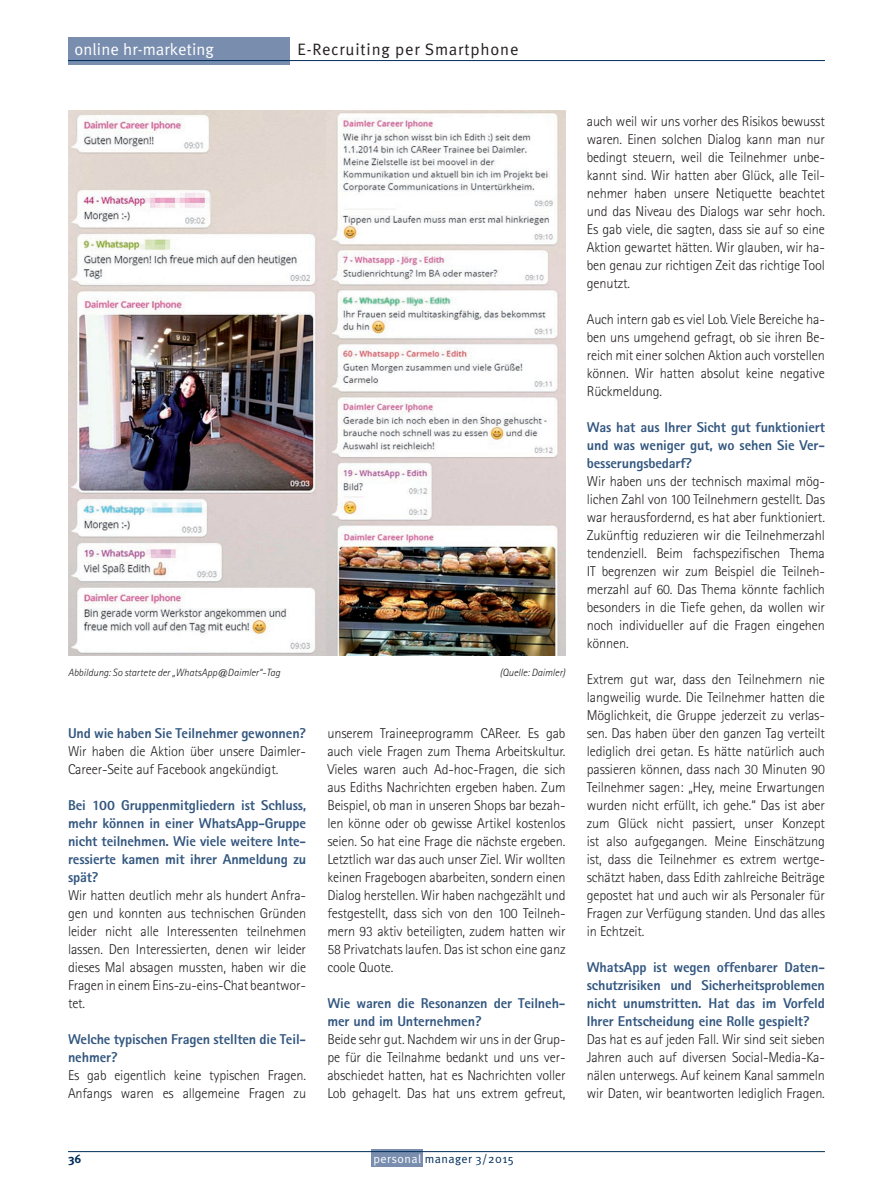
<style>
.page{position:relative;width:893px;height:1191px;background:#fff}
.page>*{position:absolute;margin:0;border:0;box-sizing:border-box;transform-origin:0 0}
.Seite_Thema{font:16.5px "Meta Normal";letter-spacing:.05em;color:#231f20}
.Seite_Thema_Balken{font:16.5px "Meta Normal";letter-spacing:.01em;color:#fff}
.Body{font:300 14.25px/18px "Rotis Sans Serif";letter-spacing:-.01em;color:#231f20;text-align:justify}
.Body-2{font:800 14.25px/18px "Rotis Sans Serif";letter-spacing:-.01em;color:#335780;text-align:justify}
.t1{font:12px "Meta Normal";letter-spacing:.04em;color:#002d5a}
.t2{font:700 12px "Meta";color:#002d5a}
.Bildunter{font:italic 300 10.5px "Rotis Sans Serif";color:#231f20}
.s1{color:#fff}
</style>
<div class="page">
<div style="left:372px;top:1149px;width:51px;height:17px;background:#798eaf"></div>
<hr style="left:68px;top:1151px;width:757px;height:1px;background:#002d5a">
<img style="left:68px;top:111px;width:498px;height:544px">
<div style="left:68px;top:37px;width:221px;height:28px;background:#798eaf"></div>
<hr style="left:68px;top:60px;width:757px;height:1px;background:#002d5a">
<p class="Seite_Thema_Balken" style="left:74px;top:40px;width:141px">online hr-marketing</p>
<p class="Seite_Thema" style="left:298px;top:39px;width:222px">E-Recruiting per Smartphone</p>
<p class="Bildunter" style="left:68px;top:666px;width:214px">Abbildung: So startete der „WhatsApp@Daimler“-Tag</p>
<p class="Bildunter" style="left:500px;top:666px;width:67px">(Quelle: Daimler)</p>
<p class="Body-2" style="left:68px;top:724px;width:240px">Und wie haben Sie Teilnehmer gewonnen?</p>
<p class="Body" style="left:68px;top:742px;width:240px">Wir haben die Aktion über unsere Daimler-<br>Career-Seite auf Facebook angekündigt.</p>
<p class="Body-2" style="left:68px;top:796px;width:240px">Bei 100 Gruppenmitgliedern ist Schluss, mehr können in einer WhatsApp-Gruppe nicht teilnehmen. Wie viele weitere Inte&shy;ressierte kamen mit ihrer Anmeldung zu spät?</p>
<p class="Body" style="left:68px;top:886px;width:240px">Wir hatten deutlich mehr als hundert Anfra&shy;gen und konnten aus technischen Gründen leider nicht alle Interessenten teilnehmen lassen. Den Interessierten, denen wir leider dieses Mal absagen mussten, haben wir die Fragen in einem Eins-zu-eins-Chat beantwor&shy;tet.</p>
<p class="Body-2" style="left:68px;top:1030px;width:240px">Welche typischen Fragen stellten die Teil&shy;nehmer?</p>
<p class="Body" style="left:68px;top:1066px;width:240px">Es gab eigentlich keine typischen Fragen.<br>Anfangs waren es allgemeine Fragen zu</p>
<p class="Body" style="left:327px;top:724px;width:240px">unserem Traineeprogramm CAReer. Es gab auch viele Fragen zum Thema Arbeitskultur.<br>Vieles waren auch Ad-hoc-Fragen, die sich aus Ediths Nachrichten ergeben haben. Zum Beispiel, ob man in unseren Shops bar bezah&shy;len könne oder ob gewisse Artikel kostenlos seien. So hat eine Frage die nächste ergeben.<br>Letztlich war das auch unser Ziel. Wir wollten keinen Fragebogen abarbeiten, sondern einen Dialog herstellen. Wir haben nachgezählt und festgestellt, dass sich von den 100 Teilneh&shy;mern 93 aktiv beteiligten, zudem hatten wir 58 Privatchats laufen. Das ist schon eine ganz coole Quote.</p>
<p class="Body-2" style="left:327px;top:994px;width:240px">Wie waren die Resonanzen der Teilneh&shy;mer und im Unternehmen?</p>
<p class="Body" style="left:327px;top:1030px;width:240px">Beide sehr gut. Nachdem wir uns in der Grup&shy;pe für die Teilnahme bedankt und uns ver&shy;abschiedet hatten, hat es Nachrichten voller Lob gehagelt. Das hat uns extrem gefreut,</p>
<p class="t2" style="left:68px;top:1151px;width:15px">36</p>
<p class="t1" style="left:373px;top:1151px;width:142px"><span class="s1">personal</span> manager 3/2015</p>
<p class="Body" style="left:587px;top:112px;width:240px">auch weil wir uns vorher des Risikos bewusst waren. Einen solchen Dialog kann man nur bedingt steuern, weil die Teilnehmer unbe&shy;kannt sind. Wir hatten aber Glück, alle Teil&shy;nehmer haben unsere Netiquette beachtet und das Niveau des Dialogs war sehr hoch.<br>Es gab viele, die sagten, dass sie auf so eine Aktion gewartet hätten. Wir glauben, wir ha&shy;ben genau zur richtigen Zeit das richtige Tool genutzt.</p>
<p class="Body" style="left:587px;top:310px;width:240px">Auch intern gab es viel Lob. Viele Bereiche ha&shy;ben uns umgehend gefragt, ob sie ihren Be&shy;reich mit einer solchen Aktion auch vorstellen können. Wir hatten absolut keine negative Rückmeldung.</p>
<p class="Body-2" style="left:587px;top:418px;width:240px">Was hat aus Ihrer Sicht gut funktioniert und was weniger gut, wo sehen Sie Ver&shy;besserungsbedarf?</p>
<p class="Body" style="left:587px;top:472px;width:240px">Wir haben uns der technisch maximal mög&shy;lichen Zahl von 100 Teilnehmern gestellt. Das war herausfordernd, es hat aber funktioniert.<br>Zukünftig reduzieren wir die Teilnehmerzahl tendenziell. Beim fachspezifischen Thema IT begrenzen wir zum Beispiel die Teilneh&shy;merzahl auf 60. Das Thema könnte fachlich besonders in die Tiefe gehen, da wollen wir noch individueller auf die Fragen eingehen können.</p>
<p class="Body" style="left:587px;top:670px;width:240px">Extrem gut war, dass den Teilnehmern nie langweilig wurde. Die Teilnehmer hatten die Möglichkeit, die Gruppe jederzeit zu verlas&shy;sen. Das haben über den ganzen Tag verteilt lediglich drei getan. Es hätte natürlich auch passieren können, dass nach 30 Minuten 90<br>Teilnehmer sagen: „Hey, meine Erwartungen wurden nicht erfüllt, ich gehe.“ Das ist aber zum Glück nicht passiert, unser Konzept ist also aufgegangen. Meine Einschätzung ist, dass die Teilnehmer es extrem wertge&shy;schätzt haben, dass Edith zahlreiche Beiträge gepostet hat und auch wir als Personaler für Fragen zur Verfügung standen. Und das alles in Echtzeit.</p>
<p class="Body-2" style="left:587px;top:958px;width:240px">WhatsApp ist wegen offenbarer Daten&shy;schutzrisiken und Sicherheitsproblemen nicht unumstritten. Hat das im Vorfeld Ihrer Entscheidung eine Rolle gespielt?</p>
<p class="Body" style="left:587px;top:1030px;width:240px">Das hat es auf jeden Fall. Wir sind seit sieben Jahren auch auf diversen Social-Media-Ka&shy;nälen unterwegs. Auf keinem Kanal sammeln wir Daten, wir beantworten lediglich Fragen.</p>
</div>
